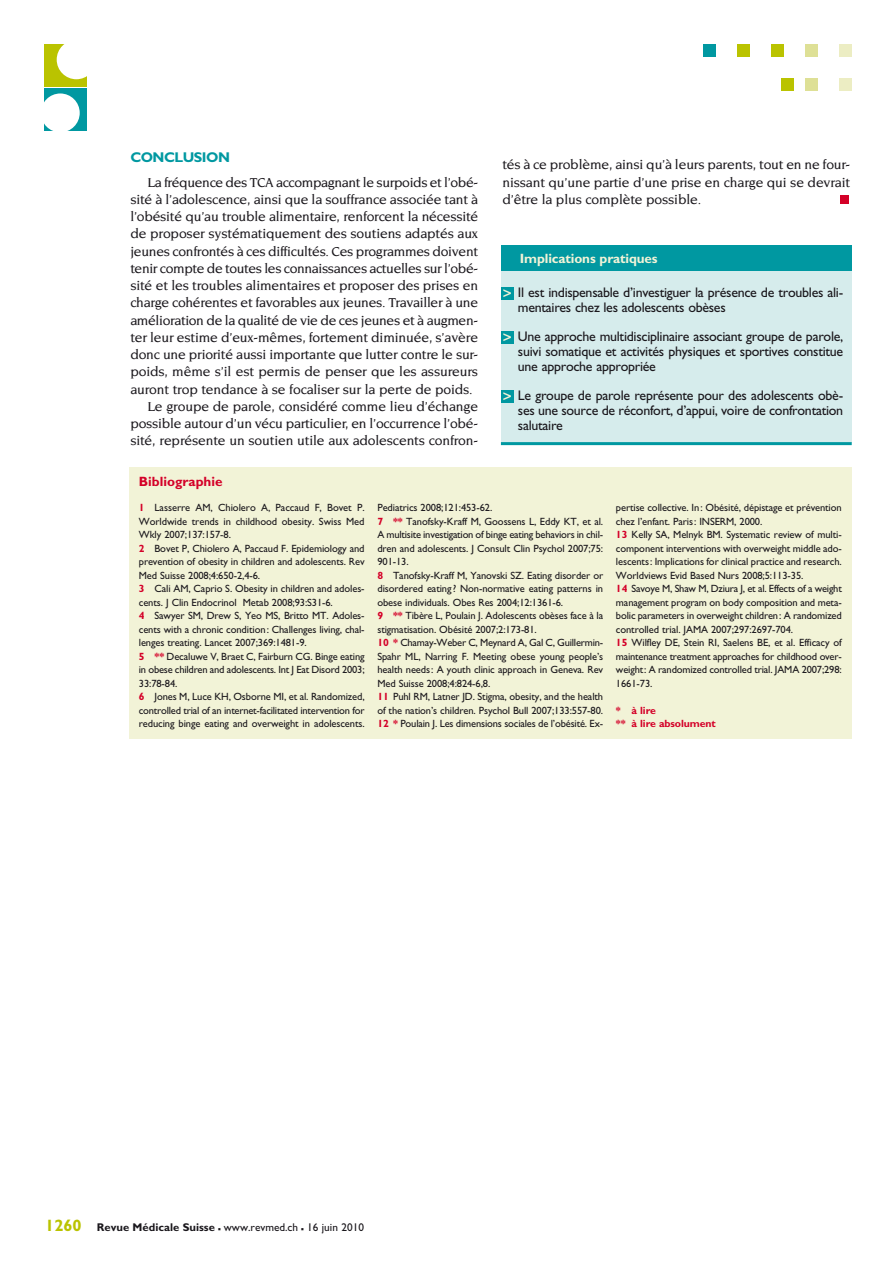
<style>
.page{position:relative;width:893px;height:1263px;background:#fff}
.page>*{position:absolute;margin:0;border:0;box-sizing:border-box;transform-origin:0 0}
.t1{font:700 14.1px "Gill Sans";letter-spacing:-.035em;color:#0098a1}
.t2{font:500 13.95px/17.2px "Novarese";letter-spacing:-.01em;color:#1a171c;text-align:justify}
.t3{font:13.95px/14.7px "Gill Sans";letter-spacing:-.02em;color:#1a171c;text-align:justify}
.t4{font:700 13.5px "Gill Sans";letter-spacing:-.01em;color:#f2f3d7}
.t5{font:700 13.5px "Gill Sans";color:#d40028}
.t6{font:11.25px "Gill Sans";color:#1a171c}
.t7{font:10.5px/13.5px "Gill Sans";letter-spacing:-.01em;color:#1a171c}
.t8{font:700 10.5px/13.5px "Gill Sans";letter-spacing:-.01em;color:#d40028}
.s1{font-family:"Insignia";font-size:15px;color:#f2f3d7}
.s2{font-weight:700;color:#d40028}
.s3{font-weight:700;font-size:16.5px;color:#bac300}
.s4{font-weight:700}
.s5{font-weight:700;font-size:16.5px}
</style>
<div class="page">
<div style="left:839px;top:44px;width:13px;height:13px;background:#ecedc3"></div>
<div style="left:805px;top:44px;width:13px;height:13px;background:#dee096"></div>
<div style="left:771px;top:44px;width:13px;height:13px;background:#bac300"></div>
<div style="left:737px;top:44px;width:13px;height:13px;background:#bac300"></div>
<div style="left:703px;top:44px;width:13px;height:13px;background:#0098a1"></div>
<div style="left:839px;top:78px;width:13px;height:13px;background:#ecedc3"></div>
<div style="left:805px;top:78px;width:13px;height:13px;background:#dee096"></div>
<div style="left:781px;top:78px;width:13px;height:13px;background:#bac300"></div>
<div style="left:44px;top:44px;width:42px;height:42px;background:#bac300"></div>
<div style="left:57px;top:40px;width:39px;height:39px;background:#fff;border-radius:50%"></div>
<div style="left:44px;top:88px;width:42px;height:43px;background:#0098a1"></div>
<div style="left:41px;top:93px;width:39px;height:39px;background:#fff;border-radius:50%"></div>
<div style="left:840px;top:195px;width:9px;height:9px;background:#d40028"></div>
<div style="left:501px;top:271px;width:351px;height:171px;background:#d6ecec"></div>
<div style="left:501px;top:245px;width:351px;height:26px;background:#0098a1"></div>
<hr style="left:501px;top:442px;width:351px;height:3px;background:#0098a1">
<div style="left:501px;top:287px;width:13px;height:13px;background:#0098a1"></div>
<div style="left:501px;top:331px;width:13px;height:13px;background:#0098a1"></div>
<div style="left:501px;top:390px;width:13px;height:13px;background:#0098a1"></div>
<div style="left:129px;top:467px;width:723px;height:271px;background:#f2f3d7"></div>
<h1 class="t1" style="left:130px;top:149px;width:101px">CONCLUSION</h1>
<h2 class="t2" style="left:147px;top:173px;width:332px">La fréquence des TCA accompagnant le surpoids et l’obé-</h2>
<h2 class="t2" style="left:130px;top:190px;width:349px">sité à l’adolescence, ainsi que la souffrance associée tant à</h2>
<h2 class="t2" style="left:130px;top:208px;width:349px">l’obésité qu’au trouble alimentaire, renforcent la nécessité</h2>
<h2 class="t2" style="left:130px;top:225px;width:349px">de proposer systématiquement des soutiens adaptés aux</h2>
<h2 class="t2" style="left:130px;top:242px;width:349px">jeunes confrontés à ces difficultés. Ces programmes doivent</h2>
<h2 class="t2" style="left:130px;top:260px;width:349px">tenir compte de toutes les connaissances actuelles sur l’obé-</h2>
<h2 class="t2" style="left:130px;top:277px;width:349px">sité et les troubles alimentaires et proposer des prises en</h2>
<h2 class="t2" style="left:130px;top:294px;width:349px">charge cohérentes et favorables aux jeunes. Travailler à une</h2>
<h2 class="t2" style="left:130px;top:311px;width:349px">amélioration de la qualité de vie de ces jeunes et à augmen-</h2>
<h2 class="t2" style="left:130px;top:329px;width:349px">ter leur estime d’eux-mêmes, fortement diminuée, s’avère</h2>
<h2 class="t2" style="left:130px;top:346px;width:348px">donc une priorité aussi importante que lutter contre le sur-</h2>
<h2 class="t2" style="left:130px;top:363px;width:349px">poids, même s’il est permis de penser que les assureurs</h2>
<h2 class="t2" style="left:130px;top:380px;width:344px">auront trop tendance à se focaliser sur la perte de poids.</h2>
<h2 class="t2" style="left:147px;top:398px;width:332px">Le groupe de parole, considéré comme lieu d’échange</h2>
<h2 class="t2" style="left:130px;top:415px;width:349px">possible autour d’un vécu particulier, en l’occurrence l’obé-</h2>
<h2 class="t2" style="left:130px;top:432px;width:349px">sité, représente un soutien utile aux adolescents confron-</h2>
<p class="t5" style="left:139px;top:474px;width:85px">Bibliographie</p>
<h2 class="t2" style="left:502px;top:156px;width:349px">tés à ce problème, ainsi qu’à leurs parents, tout en ne four&shy;nissant qu’une partie d’une prise en charge qui se devrait d’être la plus complète possible.</h2>
<p class="t4" style="left:520px;top:250px;width:139px">Implications pratiques</p>
<h2 class="t3" style="left:518px;top:285px;width:327px;text-indent:-15px"><span class="s1">&gt;</span> Il est indispensable d’investiguer la présence de troubles ali&shy;mentaires chez les adolescents obèses</h2>
<h2 class="t3" style="left:518px;top:329px;width:327px;text-indent:-15px"><span class="s1">&gt;</span> Une approche multidisciplinaire associant groupe de parole, suivi somatique et activités physiques et sportives constitue une approche appropriée</h2>
<h2 class="t3" style="left:518px;top:388px;width:327px;text-indent:-15px"><span class="s1">&gt;</span> Le groupe de parole représente pour des adolescents obè&shy;ses une source de réconfort, d’appui, voire de confrontation salutaire</h2>
<p class="t7" style="left:139px;top:501px;width:227px"><span class="s2">1</span> Lasserre AM, Chiolero A, Paccaud F, Bovet P.<br>Worldwide trends in childhood obesity. Swiss Med Wkly 2007;137:157-8.<br><span class="s2">2</span> Bovet P, Chiolero A, Paccaud F. Epidemiology and prevention of obesity in children and adolescents. Rev Med Suisse 2008;4:650-2,4-6.<br><span class="s2">3</span> Cali AM, Caprio S. Obesity in children and adoles&shy;cents. J Clin Endocrinol Metab 2008;93:S31-6.<br><span class="s2">4</span> Sawyer SM, Drew S, Yeo MS, Britto MT. Adoles&shy;cents with a chronic condition: Challenges living, chal&shy;lenges treating. Lancet 2007;369:1481-9.<br><span class="s2">5 **</span> Decaluwe V, Braet C, Fairburn CG. Binge eating in obese children and adolescents. Int J Eat Disord 2003; 33:78-84.<br><span class="s2">6</span> Jones M, Luce KH, Osborne MI, et al. Randomized, controlled trial of an internet-facilitated intervention for reducing binge eating and overweight in adolescents.</p>
<p class="t7" style="left:377px;top:501px;width:227px">Pediatrics 2008;121:453-62.<br><span class="s2">7 **</span> Tanofsky-Kraff M, Goossens L, Eddy KT, et al.<br>A multisite investigation of binge eating behaviors in chil&shy;dren and adolescents. J Consult Clin Psychol 2007;75:<br>901-13.<br><span class="s2">8</span> Tanofsky-Kraff M, Yanovski SZ. Eating disorder or disordered eating? Non-normative eating patterns in obese individuals. Obes Res 2004;12:1361-6.<br><span class="s2">9 **</span> Tibère L, Poulain J. Adolescents obèses face à la stigmatisation. Obésité 2007;2:173-81.<br><span class="s2">10 *</span> Chamay-Weber C, Meynard A, Gal C, Guillermin-Spahr ML, Narring F. Meeting obese young people’s health needs: A youth clinic approach in Geneva. Rev Med Suisse 2008;4:824-6,8.<br><span class="s2">11</span> Puhl RM, Latner JD. Stigma, obesity, and the health of the nation’s children. Psychol Bull 2007;133:557-80.<br><span class="s2">12 *</span> Poulain J. Les dimensions sociales de l’obésité. Ex-</p>
<p class="t7" style="left:616px;top:501px;width:227px">pertise collective. In: Obésité, dépistage et prévention chez l’enfant. Paris: INSERM, 2000.<br><span class="s2">13</span> Kelly SA, Melnyk BM. Systematic review of multi&shy;component interventions with overweight middle ado&shy;lescents: Implications for clinical practice and research.<br>Worldviews Evid Based Nurs 2008;5:113-35.<br><span class="s2">14</span> Savoye M, Shaw M, Dziura J, et al. Effects of a weight management program on body composition and meta&shy;bolic parameters in overweight children: A randomized controlled trial. JAMA 2007;297:2697-704.<br><span class="s2">15</span> Wilfley DE, Stein RI, Saelens BE, et al. Efficacy of maintenance treatment approaches for childhood over&shy;weight: A randomized controlled trial. JAMA 2007;298:<br>1661-73.</p>
<p class="t8" style="left:616px;top:703px;width:101px">* à lire<br>** à lire absolument</p>
<p class="t6" style="left:45px;top:1221px;width:320px"><span class="s3">1260</span> <span class="s4">Revue Médicale Suisse</span> <span class="s5">–</span> www.revmed.ch <span class="s5">–</span> 16 juin 2010</p>
</div>
